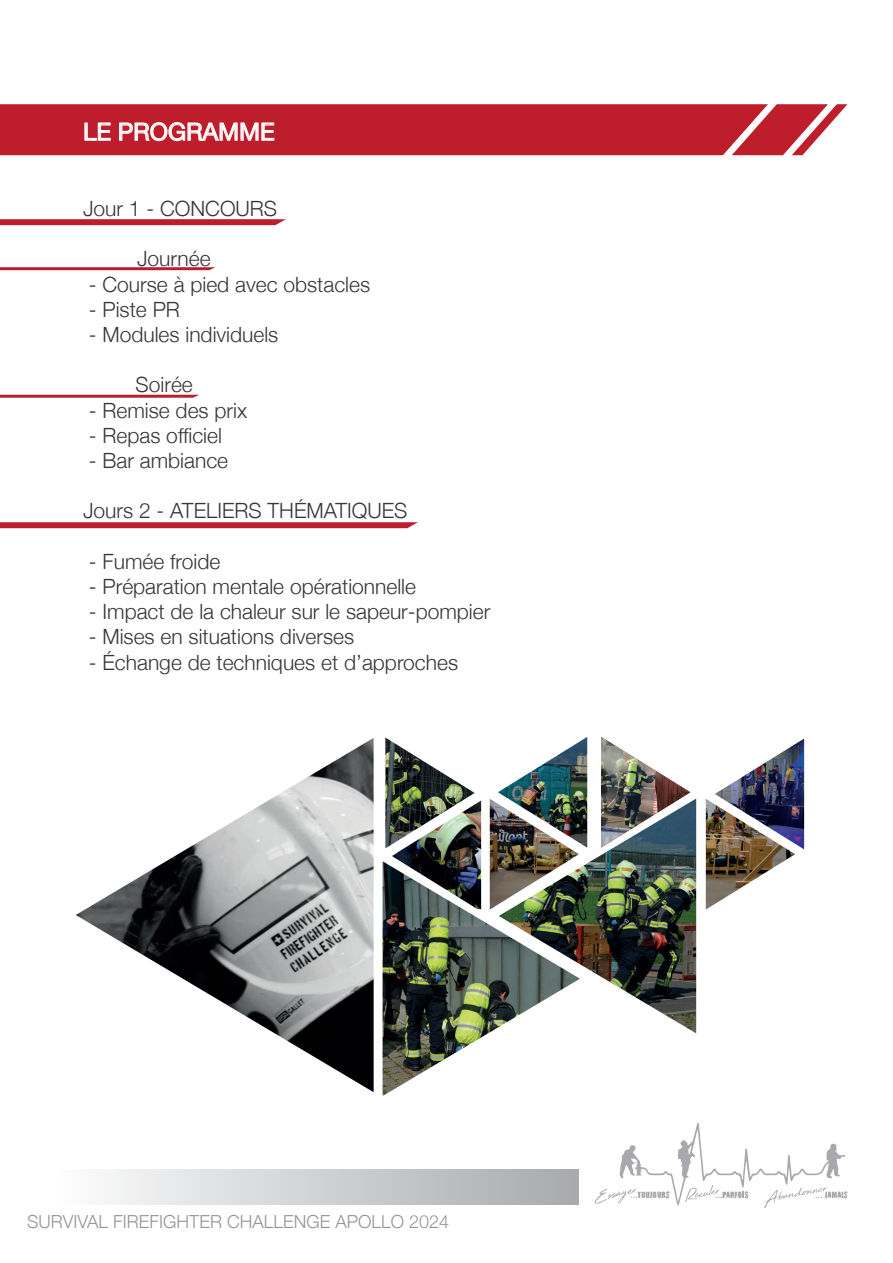
<style>
.page{position:relative;width:893px;height:1263px;background:#fff}
.page>*{position:absolute;margin:0;border:0;box-sizing:border-box;transform-origin:0 0}
.t1{font:24px "Helvetica Neue";color:#fff}
.t2{font:300 21px "Helvetica Neue";color:#373535}
.t3{font:300 18px "Helvetica Neue";color:#939598}
</style>
<div class="page">
<div style="left:2px;top:1169px;width:576px;height:35px;background:linear-gradient(to right,#fff,#a8a9ad)"></div>
<svg style="left:594px;top:1122px;width:254px;height:86px"></svg>
<svg style="left:0;top:104px;width:847px;height:51px;background:#c22e3c"></svg>
<svg style="left:0;top:219px;width:286px;height:6px;background:#c12836"></svg>
<svg style="left:0;top:522px;width:418px;height:6px;background:#c12937"></svg>
<svg style="left:0;top:267px;width:215px;height:3px"></svg>
<svg style="left:0;top:395px;width:199px;height:3px"></svg>
<img style="left:385px;top:737px;width:90px;height:111px">
<img style="left:601px;top:737px;width:89px;height:61px">
<img style="left:498px;top:737px;width:89px;height:61px">
<img style="left:715px;top:738px;width:89px;height:111px">
<img style="left:507px;top:798px;width:189px;height:235px">
<img style="left:76px;top:738px;width:298px;height:354px">
<img style="left:383px;top:861px;width:197px;height:234px">
<img style="left:392px;top:801px;width:89px;height:108px">
<img style="left:490px;top:799px;width:89px;height:110px">
<img style="left:706px;top:799px;width:89px;height:110px">
<p class="t1" style="left:83px;top:114px;width:193px">LE PROGRAMME</p>
<p class="t2" style="left:83px;top:191px;width:196px">Jour 1 - CONCOURS</p>
<p class="t2" style="left:137px;top:242px;width:75px">Journée</p>
<p class="t2" style="left:89px;top:267px;width:283px">- Course à pied avec obstacles</p>
<p class="t2" style="left:89px;top:292px;width:93px">- Piste PR</p>
<p class="t2" style="left:89px;top:317px;width:191px">- Modules individuels</p>
<p class="t2" style="left:136px;top:368px;width:59px">Soirée</p>
<p class="t2" style="left:89px;top:393px;width:160px">- Remise des prix</p>
<p class="t2" style="left:89px;top:418px;width:135px">- Repas officiel</p>
<p class="t2" style="left:89px;top:443px;width:141px">- Bar ambiance</p>
<p class="t2" style="left:83px;top:494px;width:326px">Jours 2 - ATELIERS THÉMATIQUES</p>
<p class="t2" style="left:89px;top:544px;width:133px">- Fumée froide</p>
<p class="t2" style="left:89px;top:569px;width:329px">- Préparation mentale opérationnelle</p>
<p class="t2" style="left:89px;top:595px;width:403px">- Impact de la chaleur sur le sapeur-pompier</p>
<p class="t2" style="left:89px;top:620px;width:267px">- Mises en situations diverses</p>
<p class="t2" style="left:89px;top:645px;width:371px">- Échange de techniques et d’approches</p>
<p class="t3" style="left:27px;top:1207px;width:423px">SURVIVAL FIREFIGHTER CHALLENGE APOLLO 2024</p>
</div>
